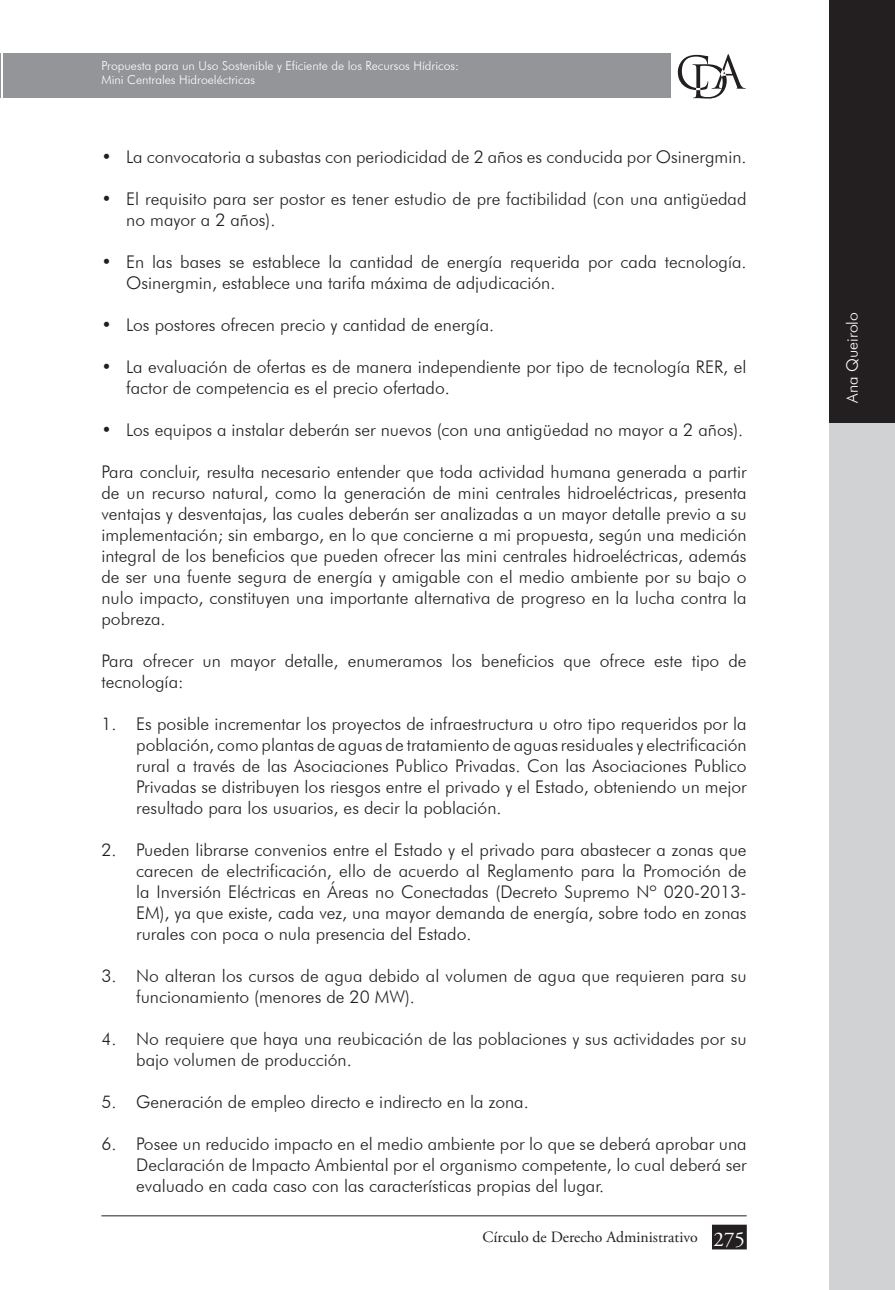
<style>
.page{position:relative;width:895px;height:1290px;background:#fff}
.page>*{position:absolute;margin:0;border:0;box-sizing:border-box;transform-origin:0 0}
.Sangria{font:300 17.5px/21px "Futura BT";color:#231f20}
.Texto{font:300 17.5px/21px "Futura BT";color:#231f20;text-align:justify}
.t1{font:15.75px "Adobe Garamond Pro";color:#231f20}
.t2{font:300 15.75px "Futura BT";color:#fff}
.t3{font:300 12.25px/14.7px "Futura BT";color:#fff}
.s1{font-size:21px;color:#fff}
</style>
<div class="page">
<div style="left:3px;top:53px;width:668px;height:45px;background:#939598"></div>
<hr style="left:0;top:53px;width:1px;height:45px;background:#939598">
<svg style="left:678px;top:54px;width:67px;height:45px"></svg>
<hr style="left:101px;top:1215px;width:645px;height:1px;background:#231f20">
<div style="left:713px;top:1225px;width:33px;height:23px;background:#231f20"></div>
<div style="left:712px;top:1224px;width:34px;height:25px;border:2px solid #231f20"></div>
<div style="left:829px;top:64px;width:66px;height:1226px;background:#d1d2d4"></div>
<div style="left:829px;top:0;width:66px;height:422px;background:#231f20"></div>
<p class="t3" style="left:101px;top:58px;width:359px">Propuesta para un Uso Sostenible y Eficiente de los Recursos Hídricos:<br>Mini Centrales Hidroeléctricas</p>
<p class="Sangria" style="left:101px;top:146px;width:646px">• La convocatoria a subastas con periodicidad de 2 años es conducida por Osinergmin.</p>
<p class="Sangria" style="left:126px;top:188px;width:622px;text-indent:-25px">• El requisito para ser postor es tener estudio de pre factibilidad (con una antigüedad no mayor a 2 años).</p>
<p class="Sangria" style="left:126px;top:251px;width:622px;text-indent:-25px">• En las bases se establece la cantidad de energía requerida por cada tecnología.<br>Osinergmin, establece una tarifa máxima de adjudicación.</p>
<p class="Sangria" style="left:101px;top:314px;width:394px">• Los postores ofrecen precio y cantidad de energía.</p>
<p class="Sangria" style="left:126px;top:356px;width:622px;text-indent:-25px">• La evaluación de ofertas es de manera independiente por tipo de tecnología RER, el factor de competencia es el precio ofertado.</p>
<p class="Sangria" style="left:101px;top:419px;width:643px">• Los equipos a instalar deberán ser nuevos (con una antigüedad no mayor a 2 años).</p>
<p class="Texto" style="left:101px;top:461px;width:646px">Para concluir, resulta necesario entender que toda actividad humana generada a partir de un recurso natural, como la generación de mini centrales hidroeléctricas, presenta ventajas y desventajas, las cuales deberán ser analizadas a un mayor detalle previo a su implementación; sin embargo, en lo que concierne a mi propuesta, según una medición integral de los beneficios que pueden ofrecer las mini centrales hidroeléctricas, además de ser una fuente segura de energía y amigable con el medio ambiente por su bajo o nulo impacto, constituyen una importante alternativa de progreso en la lucha contra la pobreza.</p>
<p class="Texto" style="left:101px;top:650px;width:646px">Para ofrecer un mayor detalle, enumeramos los beneficios que ofrece este tipo de tecnología:</p>
<p class="Sangria" style="left:136px;top:713px;width:612px;text-align:justify;text-indent:-35px">1. Es posible incrementar los proyectos de infraestructura u otro tipo requeridos por la población, como plantas de aguas de tratamiento de aguas residuales y electrificación rural a través de las Asociaciones Publico Privadas. Con las Asociaciones Publico Privadas se distribuyen los riesgos entre el privado y el Estado, obteniendo un mejor resultado para los usuarios, es decir la población.</p>
<p class="Sangria" style="left:136px;top:839px;width:612px;text-align:justify;text-indent:-35px">2. Pueden librarse convenios entre el Estado y el privado para abastecer a zonas que carecen de electrificación, ello de acuerdo al Reglamento para la Promoción de la Inversión Eléctricas en Áreas no Conectadas (Decreto Supremo Nº 020-2013- EM), ya que existe, cada vez, una mayor demanda de energía, sobre todo en zonas rurales con poca o nula presencia del Estado.</p>
<p class="Sangria" style="left:136px;top:965px;width:612px;text-indent:-35px">3. No alteran los cursos de agua debido al volumen de agua que requieren para su funcionamiento (menores de 20 MW).</p>
<p class="Sangria" style="left:136px;top:1028px;width:612px;text-indent:-35px">4. No requiere que haya una reubicación de las poblaciones y sus actividades por su bajo volumen de producción.</p>
<p class="Sangria" style="left:101px;top:1091px;width:429px">5. Generación de empleo directo e indirecto en la zona.</p>
<p class="Sangria" style="left:136px;top:1133px;width:612px;text-align:justify;text-indent:-35px">6. Posee un reducido impacto en el medio ambiente por lo que se deberá aprobar una Declaración de Impacto Ambiental por el organismo competente, lo cual deberá ser evaluado en cada caso con las características propias del lugar.</p>
<p class="t1" style="left:482px;top:1227px;width:264px">Círculo de Derecho Administrativo <span class="s1">275</span></p>
<p class="t2" style="left:842px;top:402px;width:92px;rotate:-90deg">Ana Queirolo</p>
</div>
